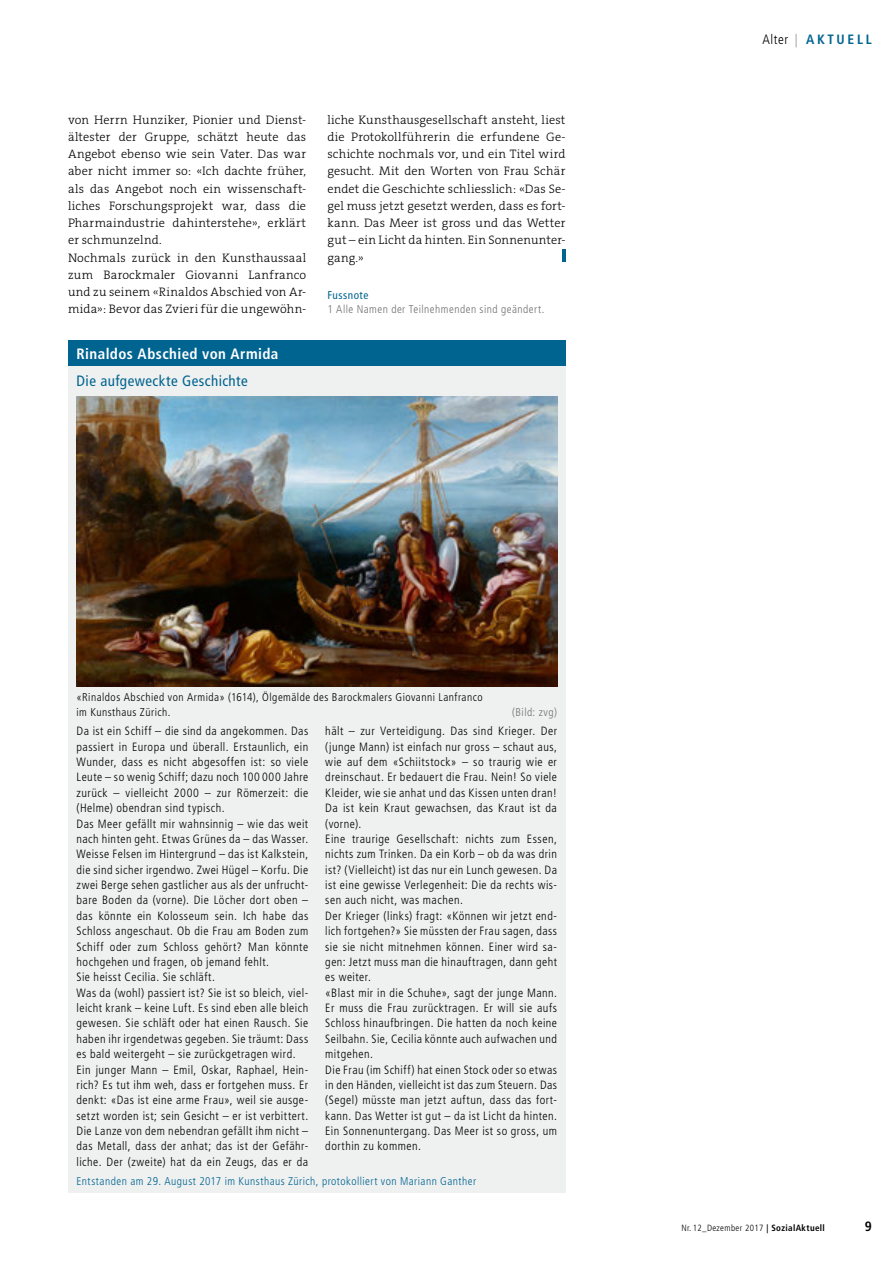
<style>
.page{position:relative;width:893px;height:1263px;background:#fff}
.page>*{position:absolute;margin:0;border:0;box-sizing:border-box;transform-origin:0 0}
.t1{font:700 condensed 15px "Frutiger";letter-spacing:.03em;color:#fff}
.t2{font:condensed 15px "Frutiger";letter-spacing:.03em;color:#006490}
.t3{font:700 condensed 13.5px "Frutiger";letter-spacing:.2em;color:#006490}
.t4{font:700 condensed 13.5px "Frutiger";color:#000}
.t5{font:300 12.3px/17.2px "The Serif B W3";letter-spacing:.015em;color:#000}
.t6{font:300 condensed 12px/15.3px "Frutiger";letter-spacing:.04em;color:#000}
.t7{font:300 condensed 11.25px/14.7px "Frutiger";letter-spacing:.04em;color:#000}
.t8{font:300 condensed 11.25px "Frutiger";letter-spacing:.04em;color:#006490}
.t9{font:300 condensed 11.25px "Frutiger";letter-spacing:.04em;color:#6f7070}
.t10{font:condensed 11.25px "Frutiger";letter-spacing:.045em;color:#006490}
.t11{font:300 condensed 9px "Frutiger";letter-spacing:.04em;color:#000}
.s1{font-weight:300;color:#000}
.s2{color:#b1b4b4}
.s3{font-weight:700}
</style>
<div class="page">
<hr style="left:562px;top:249px;width:4px;height:13px;background:#006490">
<div style="left:68px;top:340px;width:498px;height:853px;background:#eff0f0"></div>
<img style="left:77px;top:396px;width:480px;height:290px">
<div style="left:68px;top:340px;width:498px;height:26px;background:#006490"></div>
<p class="t5" style="left:68px;top:111px;width:240px">von Herrn Hunziker, Pionier und Dienst&shy;ältester der Gruppe, schätzt heute das Angebot ebenso wie sein Vater. Das war aber nicht immer so: «Ich dachte früher, als das Angebot noch ein wissenschaft&shy;liches Forschungsprojekt war, dass die Pharmaindustrie dahinterstehe», erklärt er schmunzelnd.<br>Nochmals zurück in den Kunsthaussaal zum Barockmaler Giovanni Lanfranco und zu seinem «Rinaldos Abschied von Ar&shy;mida»: Bevor das Zvieri für die ungewöhn-</p>
<p class="t5" style="left:327px;top:111px;width:240px;text-align:justify">liche Kunsthausgesellschaft ansteht, liest die Protokollführerin die erfundene Ge&shy;schichte nochmals vor, und ein Titel wird gesucht. Mit den Worten von Frau Schär endet die Geschichte schliesslich: «Das Se&shy;gel muss jetzt gesetzt werden, dass es fort&shy;kann. Das Meer ist gross und das Wetter gut – ein Licht da hinten. Ein Sonnenunter&shy;gang.»</p>
<p class="t10" style="left:327px;top:288px;width:43px">Fussnote</p>
<p class="t9" style="left:327px;top:303px;width:218px">1 Alle Namen der Teilnehmenden sind geändert.</p>
<p class="t1" style="left:77px;top:345px;width:203px">Rinaldos Abschied von Armida</p>
<p class="t2" style="left:77px;top:372px;width:173px">Die aufgeweckte Geschichte</p>
<p class="t3" style="left:762px;top:31px;width:111px"><span class="s1">Alter</span> <span class="s2">|</span> AKTUELL</p>
<p class="t7" style="left:77px;top:690px;width:408px">«Rinaldos Abschied von Armida» (1614), Ölgemälde des Barockmalers Giovanni Lanfranco im Kunsthaus Zürich.</p>
<p class="t9" style="left:512px;top:705px;width:46px">(Bild: zvg)</p>
<p class="t6" style="left:77px;top:724px;width:233px">Da ist ein Schiff – die sind da angekommen. Das passiert in Europa und überall. Erstaunlich, ein Wunder, dass es nicht abgesoffen ist: so viele Leute – so wenig Schiff; dazu noch 100 000 Jahre zurück – vielleicht 2000 – zur Römerzeit: die (Helme) obendran sind typisch.<br>Das Meer gefällt mir wahnsinnig – wie das weit nach hinten geht. Etwas Grünes da – das Wasser.<br>Weisse Felsen im Hintergrund – das ist Kalkstein, die sind sicher irgendwo. Zwei Hügel – Korfu. Die zwei Berge sehen gastlicher aus als der unfrucht&shy;bare Boden da (vorne). Die Löcher dort oben – das könnte ein Kolosseum sein. Ich habe das Schloss angeschaut. Ob die Frau am Boden zum Schiff oder zum Schloss gehört? Man könnte hochgehen und fragen, ob jemand fehlt.<br>Sie heisst Cecilia. Sie schläft.<br>Was da (wohl) passiert ist? Sie ist so bleich, viel&shy;leicht krank – keine Luft. Es sind eben alle bleich gewesen. Sie schläft oder hat einen Rausch. Sie haben ihr irgendetwas gegeben. Sie träumt: Dass es bald weitergeht – sie zurückgetragen wird.<br>Ein junger Mann – Emil, Oskar, Raphael, Hein&shy;rich? Es tut ihm weh, dass er fortgehen muss. Er denkt: «Das ist eine arme Frau», weil sie ausge&shy;setzt worden ist; sein Gesicht – er ist verbittert.<br>Die Lanze von dem nebendran gefällt ihm nicht – das Metall, dass der anhat; das ist der Gefähr&shy;liche. Der (zweite) hat da ein Zeugs, das er da</p>
<p class="t6" style="left:325px;top:724px;width:233px">hält – zur Verteidigung. Das sind Krieger. Der (junge Mann) ist einfach nur gross – schaut aus, wie auf dem «Schiitstock» – so traurig wie er dreinschaut. Er bedauert die Frau. Nein! So viele Kleider, wie sie anhat und das Kissen unten dran!<br>Da ist kein Kraut gewachsen, das Kraut ist da (vorne).<br>Eine traurige Gesellschaft: nichts zum Essen, nichts zum Trinken. Da ein Korb – ob da was drin ist? (Vielleicht) ist das nur ein Lunch gewesen. Da ist eine gewisse Verlegenheit: Die da rechts wis&shy;sen auch nicht, was machen.<br>Der Krieger (links) fragt: «Können wir jetzt end&shy;lich fortgehen?» Sie müssten der Frau sagen, dass sie sie nicht mitnehmen können. Einer wird sa&shy;gen: Jetzt muss man die hinauftragen, dann geht es weiter.<br>«Blast mir in die Schuhe», sagt der junge Mann.<br>Er muss die Frau zurücktragen. Er will sie aufs Schloss hinaufbringen. Die hatten da noch keine Seilbahn. Sie, Cecilia könnte auch aufwachen und mitgehen.<br>Die Frau (im Schiff) hat einen Stock oder so etwas in den Händen, vielleicht ist das zum Steuern. Das (Segel) müsste man jetzt auftun, dass das fort&shy;kann. Das Wetter ist gut – da ist Licht da hinten.<br>Ein Sonnenuntergang. Das Meer ist so gross, um dorthin zu kommen.</p>
<p class="t8" style="left:77px;top:1174px;width:401px">Entstanden am 29. August 2017 im Kunsthaus Zürich, protokolliert von Mariann Ganther</p>
<p class="t11" style="left:681px;top:1222px;width:145px">Nr. 12_Dezember 2017 <span class="s3">| SozialAktuell</span></p>
<p class="t4" style="left:865px;top:1218px;width:9px">9</p>
</div>
